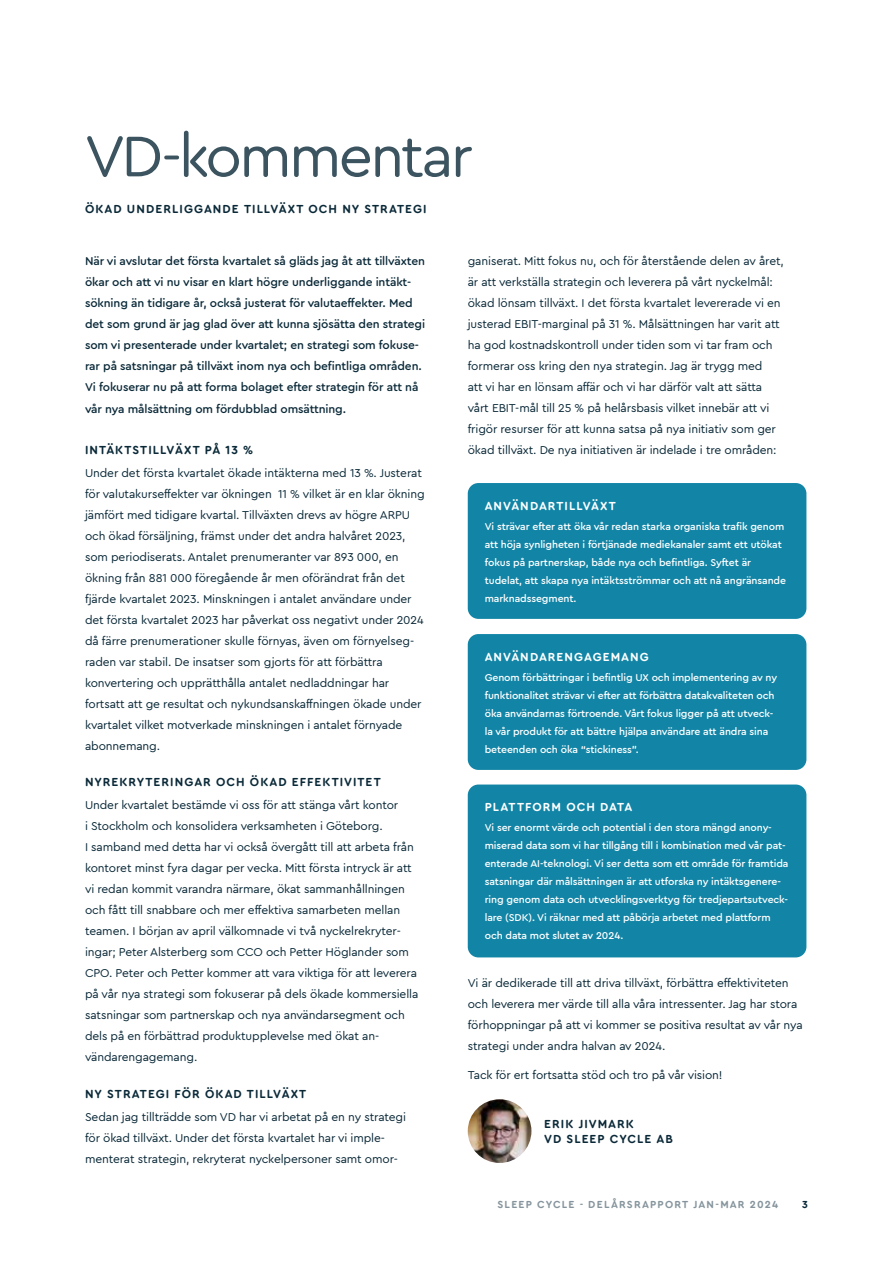
<style>
.page{position:relative;width:893px;height:1263px;background:#fff}
.page>*{position:absolute;margin:0;border:0;box-sizing:border-box;transform-origin:0 0}
.t1{font:60px "Cera Round Pro";letter-spacing:-.045em;color:#3b5460}
.t2{font:12px/21px "Cera Round Pro";letter-spacing:-.01em;color:#0a2938}
.t3{font:500 12px/21px "Cera Round Pro";letter-spacing:-.01em;color:#0a2938}
.t4{font:700 12px/15px "Cera Round Pro";letter-spacing:.09em;color:#0a2938}
.t5{font:700 12px "Cera Round Pro";letter-spacing:.075em;color:#fff}
.t6{font:500 10.5px/18px "Cera Round Pro";letter-spacing:-.01em;color:#fff}
.t7{font:700 10.5px "Cera Round Pro";letter-spacing:.12em;color:#85949c}
.t8{font:700 10.5px "Cera Round Pro";color:#0a2938}
</style>
<div class="page">
<div style="left:468px;top:483px;width:338px;height:136px;background:#1285a6;border-radius:11px"></div>
<div style="left:468px;top:634px;width:338px;height:136px;background:#1285a6;border-radius:11px"></div>
<div style="left:468px;top:784px;width:338px;height:173px;background:#1285a6;border-radius:11px"></div>
<img style="left:468px;top:1099px;width:63px;height:64px;border-radius:32px">
<h1 class="t1" style="left:85px;top:116px;width:389px">VD-kommentar</h1>
<p class="t4" style="left:85px;top:200px;width:343px">ÖKAD UNDERLIGGANDE TILLVÄXT OCH NY STRATEGI</p>
<p class="t3" style="left:85px;top:250px;width:342px">När vi avslutar det första kvartalet så gläds jag åt att tillväxten ökar och att vi nu visar en klart högre underliggande intäkt&shy;sökning än tidigare år, också justerat för valutaeffekter. Med det som grund är jag glad över att kunna sjösätta den strategi som vi presenterade under kvartalet; en strategi som fokuse&shy;rar på satsningar på tillväxt inom nya och befintliga områden.<br>Vi fokuserar nu på att forma bolaget efter strategin för att nå</p>
<p class="t3" style="left:85px;top:398px;width:263px">vår nya målsättning om fördubblad omsättning.</p>
<p class="t4" style="left:85px;top:442px;width:170px">INTÄKTSTILLVÄXT PÅ 13 %</p>
<p class="t2" style="left:85px;top:462px;width:341px">Under det första kvartalet ökade intäkterna med 13 %. Justerat för valutakurseffekter var ökningen 11 % vilket är en klar ökning jämfört med tidigare kvartal. Tillväxten drevs av högre ARPU och ökad försäljning, främst under det andra halvåret 2023, som periodiserats. Antalet prenumeranter var 893 000, en ökning från 881 000 föregående år men oförändrat från det fjärde kvartalet 2023. Minskningen i antalet användare under det första kvartalet 2023 har påverkat oss negativt under 2024 då färre prenumerationer skulle förnyas, även om förnyelseg&shy;raden var stabil. De insatser som gjorts för att förbättra konvertering och upprätthålla antalet nedladdningar har fortsatt att ge resultat och nykundsanskaffningen ökade under kvartalet vilket motverkade minskningen i antalet förnyade abonnemang.</p>
<p class="t4" style="left:85px;top:774px;width:297px">NYREKRYTERINGAR OCH ÖKAD EFFEKTIVITET</p>
<p class="t2" style="left:85px;top:794px;width:335px">Under kvartalet bestämde vi oss för att stänga vårt kontor<br>i Stockholm och konsolidera verksamheten i Göteborg.<br>I samband med detta har vi också övergått till att arbeta från kontoret minst fyra dagar per vecka. Mitt första intryck är att vi redan kommit varandra närmare, ökat sammanhållningen och fått till snabbare och mer effektiva samarbeten mellan teamen. I början av april välkomnade vi två nyckelrekryter&shy;ingar; Peter Alsterberg som CCO och Petter Höglander som CPO. Peter och Petter kommer att vara viktiga för att leverera på vår nya strategi som fokuserar på dels ökade kommersiella satsningar som partnerskap och nya användarsegment och dels på en förbättrad produktupplevelse med ökat an&shy;vändarengagemang.</p>
<p class="t4" style="left:85px;top:1085px;width:223px">NY STRATEGI FÖR ÖKAD TILLVÄXT</p>
<p class="t2" style="left:85px;top:1106px;width:323px">Sedan jag tillträdde som VD har vi arbetat på en ny strategi för ökad tillväxt. Under det första kvartalet har vi imple&shy;menterat strategin, rekryterat nyckelpersoner samt omor-</p>
<p class="t2" style="left:468px;top:250px;width:318px">ganiserat. Mitt fokus nu, och för återstående delen av året, är att verkställa strategin och leverera på vårt nyckelmål: ökad lönsam tillväxt. I det första kvartalet levererade vi en justerad EBIT-marginal på 31 %. Målsättningen har varit att ha god kostnadskontroll under tiden som vi tar fram och formerar oss kring den nya strategin. Jag är trygg med<br>att vi har en lönsam affär och vi har därför valt att sätta vårt EBIT-mål till 25 % på helårsbasis vilket innebär att vi frigör resurser för att kunna satsa på nya initiativ som ger ökad tillväxt. De nya initiativen är indelade i tre områden:</p>
<p class="t5" style="left:485px;top:497px;width:133px">ANVÄNDARTILLVÄXT</p>
<p class="t6" style="left:485px;top:517px;width:303px">Vi strävar efter att öka vår redan starka organiska trafik genom att höja synligheten i förtjänade mediekanaler samt ett utökat fokus på partnerskap, både nya och befintliga. Syftet är tudelat, att skapa nya intäktsströmmar och att nå angränsande marknadssegment.</p>
<p class="t5" style="left:485px;top:648px;width:166px">ANVÄNDARENGAGEMANG</p>
<p class="t6" style="left:485px;top:668px;width:294px">Genom förbättringar i befintlig UX och implementering av ny funktionalitet strävar vi efter att förbättra datakvaliteten och öka användarnas förtroende. Vårt fokus ligger på att utveck&shy;la vår produkt för att bättre hjälpa användare att ändra sina beteenden och öka “stickiness”.</p>
<p class="t5" style="left:485px;top:799px;width:149px">PLATTFORM OCH DATA</p>
<p class="t6" style="left:485px;top:818px;width:305px">Vi ser enormt värde och potential i den stora mängd anony&shy;miserad data som vi har tillgång till i kombination med vår pat&shy;enterade AI-teknologi. Vi ser detta som ett område för framtida satsningar där målsättningen är att utforska ny intäktsgenere&shy;ring genom data och utvecklingsverktyg för tredjepartsutveck&shy;lare (SDK). Vi räknar med att påbörja arbetet med plattform och data mot slutet av 2024.</p>
<p class="t2" style="left:468px;top:972px;width:336px">Vi är dedikerade till att driva tillväxt, förbättra effektiviteten och leverera mer värde till alla våra intressenter. Jag har stora förhoppningar på att vi kommer se positiva resultat av vår nya strategi under andra halvan av 2024.</p>
<p class="t2" style="left:468px;top:1064px;width:256px">Tack för ert fortsatta stöd och tro på vår vision!</p>
<p class="t4" style="left:544px;top:1116px;width:91px">ERIK JIVMARK<br>VD SLEEP</p>
<p class="t4" style="left:610px;top:1131px;width:64px">CYCLE AB</p>
<p class="t7" style="left:497px;top:1197px;width:130px">SLEEP CYCLE - DELÅRSRA</p>
<p class="t7" style="left:650px;top:1197px;width:51px">PPORT JAN</p>
<p class="t7" style="left:715px;top:1197px;width:14px">-MAR</p>
<p class="t7" style="left:750px;top:1197px;width:30px">2024</p>
<p class="t8" style="left:802px;top:1197px;width:7px">3</p>
</div>
